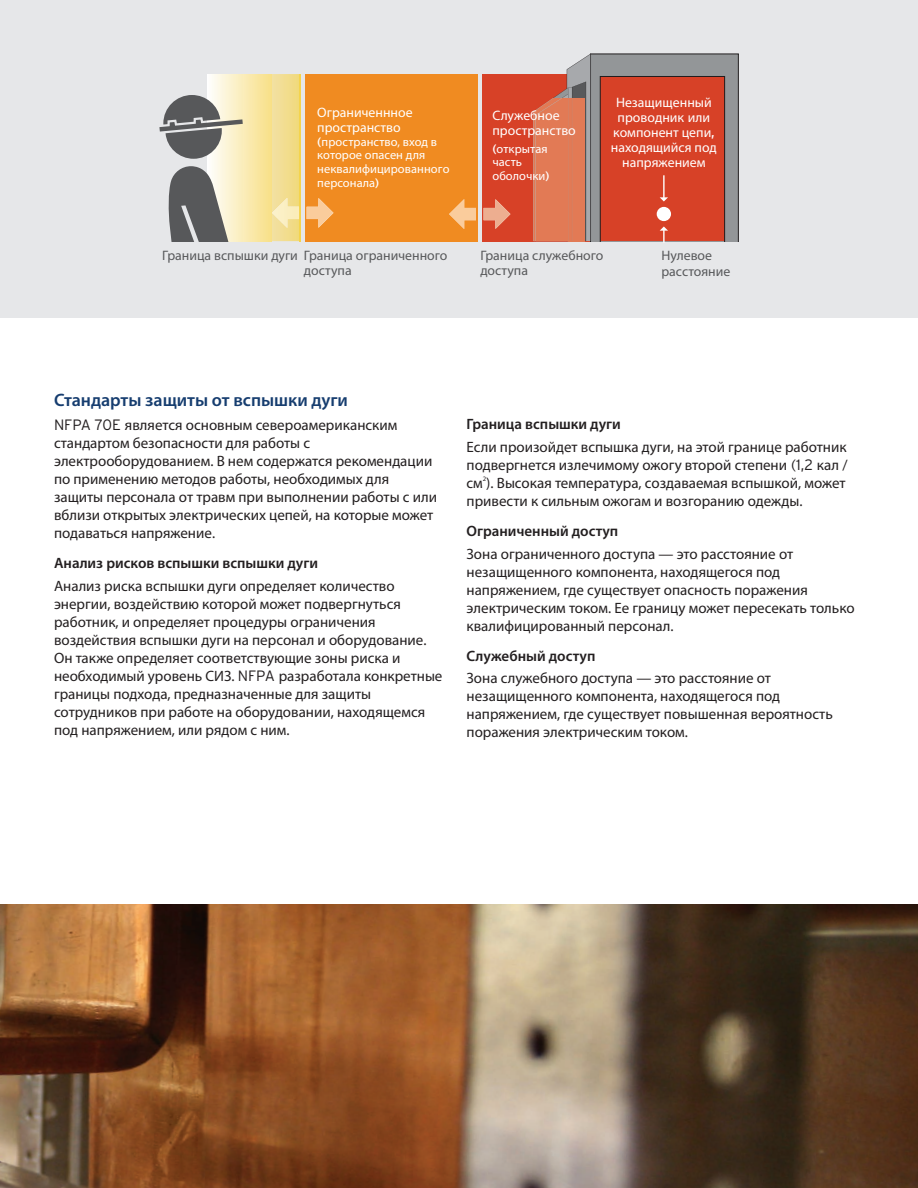
<style>
.page{position:relative;width:918px;height:1188px;background:#fff}
.page>*{position:absolute;margin:0;border:0;box-sizing:border-box;transform-origin:0 0}
.t1{font:600 18px "Myriad Pro";color:#163d6f}
.t2{font:15px/18px "Myriad Pro";color:#231f20}
.t3{font:600 15px "Myriad Pro";color:#231f20}
.t4{font:13.65px/15px "Myriad Pro";color:#fff}
.t5{font:13.65px/15px "Myriad Pro";color:#58595b}
.t6{font:12.3px/13.6px "Myriad Pro";letter-spacing:.005em;color:#fff}
.t7{font:6.75px "Myriad Pro";color:#231f20}
.s1{font-family:"Interstate Poly"}
.s2{font-family:"Interstate"}
.s3{font-family:"Interstate Poly";font-weight:300}
</style>
<div class="page">
<div style="left:1px;top:0;width:917px;height:317px;background:#e6e7e9"></div>
<div style="left:482px;top:74px;width:250px;height:167px;background:#d74127"></div>
<div style="left:305px;top:74px;width:173px;height:167px;background:#f08b21"></div>
<hr style="left:207px;top:74px;width:1px;height:167px;background:#fff">
<hr style="left:208px;top:74px;width:1px;height:167px;background:#fffefe">
<hr style="left:209px;top:74px;width:1px;height:167px;background:#fefdfc">
<hr style="left:210px;top:74px;width:1px;height:167px;background:#fefdf9">
<hr style="left:211px;top:74px;width:1px;height:167px;background:#fefdf7">
<hr style="left:212px;top:74px;width:1px;height:167px;background:#fdfcf5">
<hr style="left:213px;top:74px;width:1px;height:167px;background:#fdfcf4">
<hr style="left:214px;top:74px;width:1px;height:167px;background:#fdfbf1">
<hr style="left:215px;top:74px;width:1px;height:167px;background:#fdfaef">
<hr style="left:216px;top:74px;width:1px;height:167px;background:#fdfaed">
<hr style="left:217px;top:74px;width:1px;height:167px;background:#fdf9eb">
<hr style="left:218px;top:74px;width:1px;height:167px;background:#fdf9e9">
<hr style="left:219px;top:74px;width:1px;height:167px;background:#fdf9e7">
<hr style="left:220px;top:74px;width:1px;height:167px;background:#fdf8e5">
<hr style="left:221px;top:74px;width:1px;height:167px;background:#fcf8e3">
<hr style="left:222px;top:74px;width:1px;height:167px;background:#fcf7e1">
<hr style="left:223px;top:74px;width:1px;height:167px;background:#fcf6df">
<hr style="left:224px;top:74px;width:1px;height:167px;background:#fcf6dd">
<hr style="left:225px;top:74px;width:1px;height:167px;background:#fcf6dc">
<hr style="left:226px;top:74px;width:1px;height:167px;background:#fcf5d9">
<hr style="left:227px;top:74px;width:1px;height:167px;background:#fcf5d7">
<hr style="left:228px;top:74px;width:1px;height:167px;background:#fcf4d5">
<hr style="left:229px;top:74px;width:1px;height:167px;background:#fbf3d5">
<hr style="left:230px;top:74px;width:1px;height:167px;background:#fbf3d2">
<hr style="left:231px;top:74px;width:1px;height:167px;background:#fbf2d0">
<hr style="left:232px;top:74px;width:1px;height:167px;background:#fbf2cf">
<hr style="left:233px;top:74px;width:1px;height:167px;background:#fbf2cd">
<hr style="left:234px;top:74px;width:1px;height:167px;background:#fbf1ca">
<hr style="left:235px;top:74px;width:1px;height:167px;background:#fbf1c9">
<hr style="left:236px;top:74px;width:1px;height:167px;background:#fbf0c7">
<hr style="left:237px;top:74px;width:1px;height:167px;background:#fbf0c5">
<hr style="left:238px;top:74px;width:1px;height:167px;background:#faefc3">
<hr style="left:239px;top:74px;width:1px;height:167px;background:#faeec1">
<hr style="left:240px;top:74px;width:1px;height:167px;background:#faeebf">
<hr style="left:241px;top:74px;width:1px;height:167px;background:#faeebe">
<hr style="left:242px;top:74px;width:1px;height:167px;background:#faedbb">
<hr style="left:243px;top:74px;width:1px;height:167px;background:#fbedbb">
<hr style="left:244px;top:74px;width:1px;height:167px;background:#fbedb9">
<hr style="left:245px;top:74px;width:1px;height:167px;background:#fbecb7">
<hr style="left:246px;top:74px;width:1px;height:167px;background:#faebb5">
<hr style="left:247px;top:74px;width:1px;height:167px;background:#faeab3">
<hr style="left:248px;top:74px;width:1px;height:167px;background:#faeab1">
<hr style="left:249px;top:74px;width:1px;height:167px;background:#faeab0">
<hr style="left:250px;top:74px;width:1px;height:167px;background:#fae9ad">
<hr style="left:251px;top:74px;width:1px;height:167px;background:#fae9ac">
<hr style="left:252px;top:74px;width:1px;height:167px;background:#fae9aa">
<hr style="left:253px;top:74px;width:1px;height:167px;background:#fae8a8">
<hr style="left:254px;top:74px;width:1px;height:167px;background:#fae8a6">
<hr style="left:255px;top:74px;width:1px;height:167px;background:#f9e7a4">
<hr style="left:256px;top:74px;width:1px;height:167px;background:#f9e7a3">
<hr style="left:257px;top:74px;width:1px;height:167px;background:#f9e7a2">
<hr style="left:258px;top:74px;width:1px;height:167px;background:#f9e59e">
<hr style="left:259px;top:74px;width:1px;height:167px;background:#f9e59d">
<hr style="left:260px;top:74px;width:1px;height:167px;background:#f9e59b">
<hr style="left:261px;top:74px;width:1px;height:167px;background:#f9e49a">
<hr style="left:262px;top:74px;width:1px;height:167px;background:#f9e497">
<hr style="left:263px;top:74px;width:1px;height:167px;background:#f8e396">
<hr style="left:264px;top:74px;width:1px;height:167px;background:#f8e394">
<hr style="left:265px;top:74px;width:1px;height:167px;background:#f8e392">
<hr style="left:266px;top:74px;width:1px;height:167px;background:#f8e290">
<hr style="left:267px;top:74px;width:1px;height:167px;background:#f8e28f">
<hr style="left:268px;top:74px;width:1px;height:167px;background:#f8e28d">
<hr style="left:269px;top:74px;width:1px;height:167px;background:#f8e18b">
<hr style="left:270px;top:74px;width:1px;height:167px;background:#f8e189">
<hr style="left:271px;top:74px;width:1px;height:167px;background:#f8e088">
<hr style="left:300px;top:74px;width:1px;height:167px;background:#f5d44d">
<svg style="left:159px;top:95px;width:84px;height:64px"></svg>
<svg style="left:168px;top:166px;width:60px;height:75px"></svg>
<svg style="left:484px;top:199px;width:26px;height:30px"></svg>
<svg style="left:449px;top:199px;width:27px;height:30px"></svg>
<svg style="left:307px;top:198px;width:26px;height:30px"></svg>
<svg style="left:272px;top:74px;width:28px;height:167px;background:#f1dc8c"></svg>
<hr style="left:272px;top:198px;width:1px;height:30px;background:#fbf2cd">
<hr style="left:273px;top:198px;width:1px;height:30px;background:#fbf1cb">
<hr style="left:274px;top:198px;width:1px;height:30px;background:#fbf1ca">
<hr style="left:275px;top:198px;width:1px;height:30px;background:#fbf1ca">
<hr style="left:276px;top:198px;width:1px;height:30px;background:#fbf1ca">
<hr style="left:277px;top:198px;width:1px;height:30px;background:#fbf1c9">
<hr style="left:278px;top:198px;width:1px;height:30px;background:#fbf1c8">
<hr style="left:279px;top:198px;width:1px;height:30px;background:#fbf0c7">
<hr style="left:280px;top:198px;width:1px;height:30px;background:#fbf0c6">
<hr style="left:281px;top:198px;width:1px;height:30px;background:#fbf0c5">
<hr style="left:282px;top:198px;width:1px;height:30px;background:#fbf0c5">
<hr style="left:283px;top:198px;width:1px;height:30px;background:#fbf0c5">
<hr style="left:284px;top:198px;width:1px;height:30px;background:#faefc4">
<hr style="left:285px;top:198px;width:1px;height:30px;background:#faefc2">
<hr style="left:286px;top:198px;width:1px;height:30px;background:#faeec2">
<hr style="left:287px;top:198px;width:2px;height:30px;background:#faeec0">
<hr style="left:289px;top:198px;width:1px;height:30px;background:#faeebf">
<hr style="left:290px;top:198px;width:2px;height:30px;background:#faeebe">
<hr style="left:292px;top:198px;width:1px;height:30px;background:#faeebe">
<hr style="left:293px;top:198px;width:1px;height:30px;background:#faedbc">
<hr style="left:294px;top:198px;width:1px;height:30px;background:#faedbb">
<hr style="left:295px;top:198px;width:1px;height:30px;background:#faedba">
<hr style="left:296px;top:198px;width:1px;height:30px;background:#faedba">
<hr style="left:297px;top:198px;width:1px;height:30px;background:#fbedbb">
<hr style="left:298px;top:198px;width:1px;height:30px;background:#fbedba">
<svg style="left:533px;top:54px;width:206px;height:189px"></svg>
<img style="left:0;top:904px;width:918px;height:284px">
<img style="left:0;top:0;width:1px;height:317px">
<p class="t4" style="left:317px;top:104px;width:97px">Ограниченнное пространство</p>
<p class="t6" style="left:317px;top:134px;width:134px"><span class="s1">(</span>пространство, вход в которое опасен для неквалифицированного персонала<span class="s1">)</span></p>
<p class="t4" style="left:492px;top:108px;width:85px">Служебное пространство</p>
<p class="t6" style="left:492px;top:142px;width:58px"><span class="s1">(</span>открытая часть оболочки<span class="s1">)</span></p>
<p class="t4" style="left:611px;top:95px;width:108px;text-align:center">Незащищенный проводник или компонент цепи<span class="s2">, </span>находящийся под напряжением</p>
<p class="t5" style="left:304px;top:248px;width:145px;text-indent:-142px">Граница вспышки дуги Граница ограниченного доступа</p>
<p class="t5" style="left:480px;top:248px;width:125px">Граница служебного доступа</p>
<p class="t5" style="left:661px;top:248px;width:70px">Нулевое расстояние</p>
<p class="t1" style="left:54px;top:388px;width:296px">Стандарты защиты от вспышки дуги</p>
<p class="t2" style="left:54px;top:416px;width:385px"><span class="s3">NFPA 70E</span> является основным североамериканским стандартом безопасности для работы с электрооборудованием. В нем содержатся рекомендации по применению методов работы, необходимых для защиты персонала от травм при выполнении работы с или вблизи открытых электрических цепей, на которые может подаваться напряжение.</p>
<p class="t3" style="left:54px;top:554px;width:266px">Анализ рисков вспышки вспышки дуги</p>
<p class="t2" style="left:54px;top:577px;width:390px">Анализ риска вспышки дуги определяет количество энергии, воздействию которой может подвергнуться работник, и определяет процедуры ограничения воздействия вспышки дуги на персонал и оборудование.<br>Он также определяет соответствующие зоны риска и необходимый уровень СИЗ. <span class="s3">NFPA</span> разработала конкретные границы подхода, предназначенные для защиты сотрудников при работе на оборудовании, находящемся под напряжением, или рядом с ним.</p>
<p class="t3" style="left:467px;top:415px;width:156px">Граница вспышки дуги</p>
<p class="t2" style="left:467px;top:438px;width:383px;text-align:justify">Если произойдет вспышка дуги, на этой границе работник подвергнется излечимому ожогу второй степени <span class="s3">(1,2</span> кал / см ). Высокая температура, создаваемая вспышкой, может</p>
<p class="t7" style="left:483px;top:475px;width:5px">2</p>
<p class="t2" style="left:467px;top:492px;width:338px">привести к сильным ожогам и возгоранию одежды.</p>
<p class="t3" style="left:467px;top:522px;width:153px">Ограниченный доступ</p>
<p class="t2" style="left:467px;top:544px;width:390px">Зона ограниченного доступа — это расстояние от незащищенного компонента, находящегося под напряжением, где существует опасность поражения электрическим током. Ее границу может пересекать только квалифицированный персонал.</p>
<p class="t3" style="left:467px;top:646px;width:130px">Служебный доступ</p>
<p class="t2" style="left:467px;top:669px;width:368px">Зона служебного доступа — это расстояние от незащищенного компонента, находящегося под напряжением, где существует повышенная вероятность поражения электрическим током.</p>
</div>
